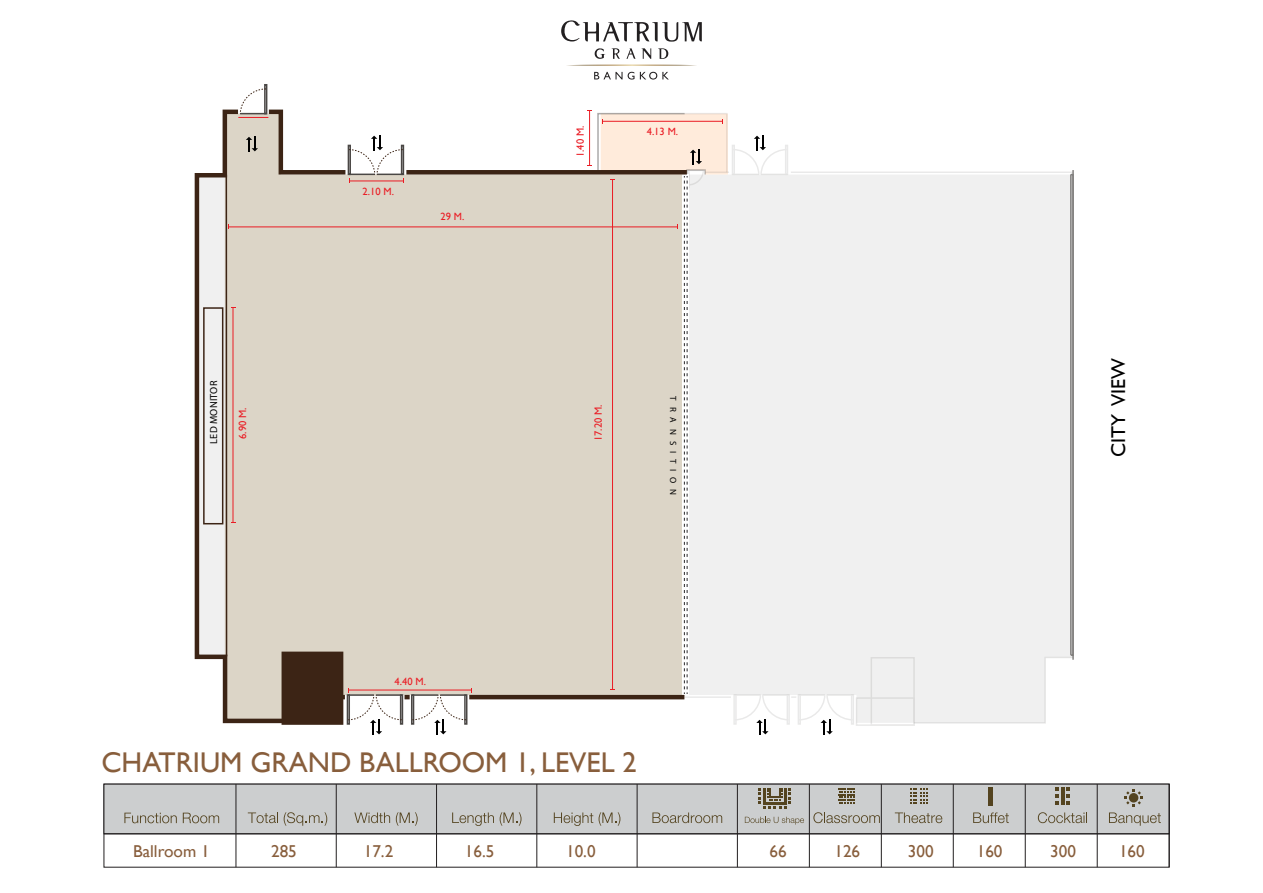
<style>
.page{position:relative;width:1263px;height:893px;background:#fff}
.page>*{position:absolute;margin:0;border:0;box-sizing:border-box;transform-origin:0 0}
.t1{font:28.5px "Gill Sans";color:#885e3c}
.t2{font:19.95px "Gill Sans";color:#000}
.t3{font:17.25px "Gill Sans";color:#885e3c}
.t4{font:10.5px "Gill Sans";color:#ea1c24}
.t5{font:10.35px "Myriad Pro";letter-spacing:.02em;color:#000}
.t6{font:9px "Myriad Pro";letter-spacing:.65em;color:#000}
</style>
<div class="page">
<div style="left:104px;top:784px;width:1065px;height:50px;background:#cccecf"></div>
<svg style="left:652px;top:812px;width:70px;height:11px"></svg>
<svg style="left:745px;top:817px;width:59px;height:8px"></svg>
<svg style="left:759px;top:788px;width:32px;height:21px"></svg>
<svg style="left:895px;top:812px;width:47px;height:11px"></svg>
<svg style="left:910px;top:788px;width:18px;height:16px"></svg>
<svg style="left:813px;top:812px;width:67px;height:11px"></svg>
<svg style="left:839px;top:789px;width:16px;height:14px"></svg>
<svg style="left:973px;top:812px;width:36px;height:11px"></svg>
<hr style="left:989px;top:787px;width:4px;height:18px;background:#544420">
<svg style="left:1038px;top:812px;width:49px;height:11px"></svg>
<svg style="left:1055px;top:787px;width:4px;height:17px"></svg>
<svg style="left:1066px;top:787px;width:4px;height:17px"></svg>
<hr style="left:1061px;top:787px;width:3px;height:17px;background:#544420">
<svg style="left:1109px;top:812px;width:52px;height:14px"></svg>
<svg style="left:1124px;top:789px;width:19px;height:17px"></svg>
<hr style="left:236px;top:784px;width:1px;height:83px;background:#221f20">
<hr style="left:336px;top:784px;width:1px;height:83px;background:#221f20">
<hr style="left:436px;top:784px;width:1px;height:83px;background:#221f20">
<hr style="left:537px;top:784px;width:1px;height:83px;background:#221f20">
<hr style="left:637px;top:784px;width:1px;height:83px;background:#221f20">
<hr style="left:737px;top:784px;width:1px;height:83px;background:#221f20">
<hr style="left:809px;top:784px;width:1px;height:83px;background:#221f20">
<hr style="left:881px;top:784px;width:1px;height:83px;background:#221f20">
<hr style="left:953px;top:784px;width:1px;height:83px;background:#221f20">
<hr style="left:1025px;top:784px;width:1px;height:83px;background:#221f20">
<hr style="left:1097px;top:784px;width:1px;height:83px;background:#221f20">
<hr style="left:1169px;top:784px;width:1px;height:83px;background:#221f20">
<hr style="left:104px;top:833px;width:1065px;height:1px;background:#221f20">
<svg style="left:248px;top:812px;width:30px;height:11px"></svg>
<svg style="left:284px;top:812px;width:43px;height:14px"></svg>
<svg style="left:354px;top:812px;width:36px;height:11px"></svg>
<svg style="left:396px;top:812px;width:22px;height:14px"></svg>
<svg style="left:452px;top:812px;width:42px;height:14px"></svg>
<svg style="left:500px;top:812px;width:21px;height:14px"></svg>
<svg style="left:554px;top:812px;width:39px;height:14px"></svg>
<svg style="left:599px;top:812px;width:21px;height:14px"></svg>
<svg style="left:124px;top:813px;width:53px;height:10px"></svg>
<svg style="left:183px;top:813px;width:36px;height:10px"></svg>
<svg style="left:594px;top:72px;width:28px;height:7px"></svg>
<svg style="left:628px;top:72px;width:6px;height:8px"></svg>
<svg style="left:640px;top:72px;width:29px;height:8px"></svg>
<svg style="left:561px;top:20px;width:141px;height:22px"></svg>
<svg style="left:567px;top:48px;width:129px;height:18px"></svg>
<div style="left:349px;top:145px;width:238px;height:555px;background:#dcd5c7"></div>
<div style="left:854px;top:175px;width:60px;height:548px;background:#f0f0f0"></div>
<hr style="left:791px;top:172px;width:282px;height:1px;background:#4a4745">
<div style="left:914px;top:173px;width:158px;height:551px;background:#f0f0f0"></div>
<hr style="left:1072px;top:170px;width:2px;height:490px;background:#4a4745">
<hr style="left:229px;top:227px;width:448px;height:1px;background:#ea1c24">
<svg style="left:587px;top:110px;width:267px;height:624px"></svg>
<div style="left:406px;top:170px;width:281px;height:5px;background:#3c2415"></div>
<svg style="left:194px;top:109px;width:155px;height:616px"></svg>
<hr style="left:469px;top:695px;width:215px;height:4px;background:#3c2415">
<div style="left:203px;top:307px;width:20px;height:217px;border:2px solid #3c2415"></div>
<div style="left:282px;top:652px;width:61px;height:73px;background:#3c2415"></div>
<hr style="left:226px;top:175px;width:1px;height:481px;background:#3c2415">
<div style="left:347px;top:694px;width:3px;height:31px;border:2px solid #4a4745"></div>
<hr style="left:347px;top:694px;width:27px;height:2px;background:#4a4745">
<div style="left:264px;top:84px;width:3px;height:30px;border:2px solid #4a4745"></div>
<svg style="left:240px;top:89px;width:164px;height:94px"></svg>
<svg style="left:348px;top:688px;width:124px;height:46px"></svg>
<hr style="left:233px;top:307px;width:1px;height:215px;background:#ea1c24">
<p class="t5" style="left:207px;top:444px;width:64px;rotate:-90deg">LED MONITOR</p>
<p class="t4" style="left:237px;top:439px;width:33px;rotate:-90deg">6.90 M.</p>
<p class="t4" style="left:363px;top:185px;width:33px">2.10 M.</p>
<p class="t4" style="left:440px;top:211px;width:25px">29 M.</p>
<p class="t4" style="left:574px;top:157px;width:33px;rotate:-90deg">1.40 M.</p>
<p class="t4" style="left:647px;top:126px;width:33px">4.13 M.</p>
<p class="t4" style="left:592px;top:441px;width:38px;rotate:-90deg">17.20 M.</p>
<p class="t6" style="left:679px;top:396px;width:100px;rotate:90deg">TRANSITION</p>
<p class="t4" style="left:395px;top:675px;width:33px">4.40 M.</p>
<h1 class="t1" style="left:101px;top:745px;width:537px">CHATRIUM GRAND BALLROOM 1, LEVEL 2</h1>
<p class="t2" style="left:1107px;top:457px;width:101px;rotate:-90deg">CITY VIEW</p>
<p class="t3" style="left:133px;top:841px;width:78px">Ballroom 1</p>
<p class="t3" style="left:271px;top:841px;width:27px">285</p>
<p class="t3" style="left:364px;top:841px;width:31px">17.2</p>
<p class="t3" style="left:465px;top:841px;width:31px">16.5</p>
<p class="t3" style="left:566px;top:841px;width:31px">10.0</p>
<p class="t3" style="left:769px;top:841px;width:19px">66</p>
<p class="t3" style="left:834px;top:841px;width:27px">126</p>
<p class="t3" style="left:908px;top:841px;width:27px">300</p>
<p class="t3" style="left:977px;top:841px;width:27px">160</p>
<p class="t3" style="left:1050px;top:841px;width:27px">300</p>
<p class="t3" style="left:1119px;top:841px;width:27px">160</p>
</div>
